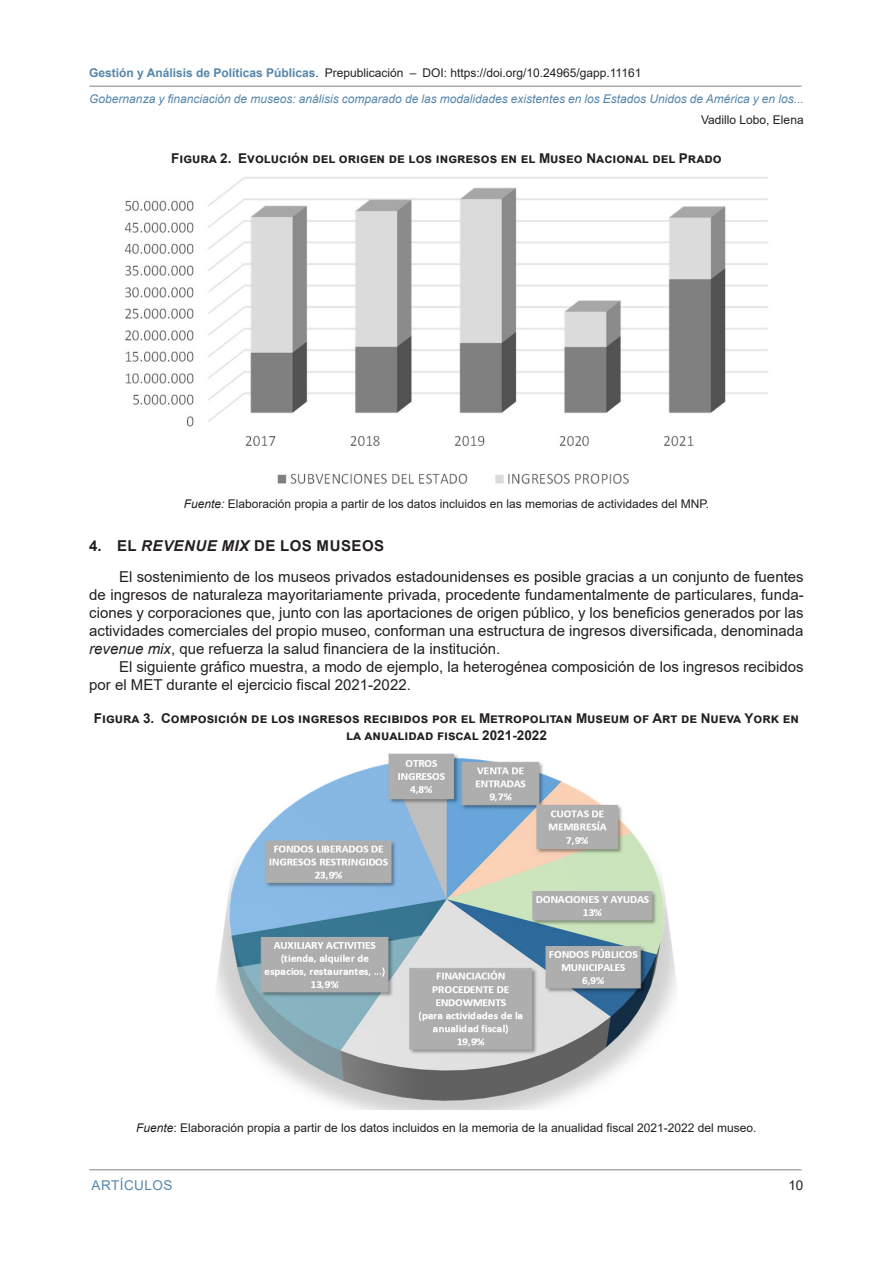
<style>
.page{position:relative;width:893px;height:1263px;background:#fff}
.page>*{position:absolute;margin:0;border:0;box-sizing:border-box;transform-origin:0 0}
.PARRAFO{font:15px/18px "Arial";color:#231f20;text-align:justify}
.NIVEL-1{font:700 15px "Arial";letter-spacing:.035em;color:#231f20}
.IMAGEN-TITULO{font:700 13.5px/16.2px "Arial";color:#231f20;text-align:center}
.t1{font:13.5px "Arial";letter-spacing:.035em;color:#5586ab}
.t2{font:13.5px "Arial";color:#231f20}
.IMAGEN-PIE{font:12px "Arial";color:#231f20}
.t3{font:italic 12px "Arial";color:#5586ab}
.s1{font-weight:700;color:#5586ab}
.s2{font-style:italic}
</style>
<div class="page">
<hr style="left:89px;top:1169px;width:712px;height:1px;background:#808285">
<hr style="left:89px;top:86px;width:712px;height:1px;background:#808285">
<img style="left:124px;top:177px;width:644px;height:307px">
<img style="left:216px;top:753px;width:461px;height:356px">
<p class="IMAGEN-PIE" style="left:89px;top:64px;width:554px"><span class="s1">Gestión y Análisis de Políticas Públicas</span>. Prepublicación – DOI: https://doi.org/10.24965/gapp.11161</p>
<p class="t3" style="left:89px;top:91px;width:716px">Gobernanza y financiación de museos: análisis comparado de las modalidades existentes en los Estados Unidos de América y en los...</p>
<p class="IMAGEN-PIE" style="left:701px;top:112px;width:104px">Vadillo Lobo, Elena</p>
<p class="IMAGEN-TITULO" style="left:171px;top:150px;width:552px">Figura 2. Evolución del origen de los ingresos en el Museo Nacional del Prado</p>
<p class="IMAGEN-PIE" style="left:184px;top:495px;width:527px"><span class="s2">Fuente:</span> Elaboración propia a partir de los datos incluidos en las memorias de actividades del MNP.</p>
<h1 class="NIVEL-1" style="left:89px;top:536px;width:296px">4. EL <span class="s2">REVENUE MIX</span> DE LOS MUSEOS</h1>
<p class="PARRAFO" style="left:89px;top:568px;width:716px;text-indent:30px">El sostenimiento de los museos privados estadounidenses es posible gracias a un conjunto de fuentes de ingresos de naturaleza mayoritariamente privada, procedente fundamentalmente de particulares, funda&shy;ciones y corporaciones que, junto con las aportaciones de origen público, y los beneficios generados por las actividades comerciales del propio museo, conforman una estructura de ingresos diversificada, denominada <span class="s2">revenue mix</span>, que refuerza la salud financiera de la institución.</p>
<p class="PARRAFO" style="left:89px;top:658px;width:716px;text-indent:30px">El siguiente gráfico muestra, a modo de ejemplo, la heterogénea composición de los ingresos recibidos por el MET durante el ejercicio fiscal 2021-2022.</p>
<p class="IMAGEN-TITULO" style="left:94px;top:711px;width:706px">Figura 3. Composición de los ingresos recibidos por el Metropolitan Museum of Art de Nueva York en la anualidad fiscal 2021-2022</p>
<p class="IMAGEN-PIE" style="left:136px;top:1119px;width:622px"><span class="s2">Fuente</span>: Elaboración propia a partir de los datos incluidos en la memoria de la anualidad fiscal 2021-2022 del museo.</p>
<p class="t1" style="left:92px;top:1176px;width:82px">ARTÍCULOS</p>
<p class="t2" style="left:788px;top:1176px;width:17px">10</p>
</div>
